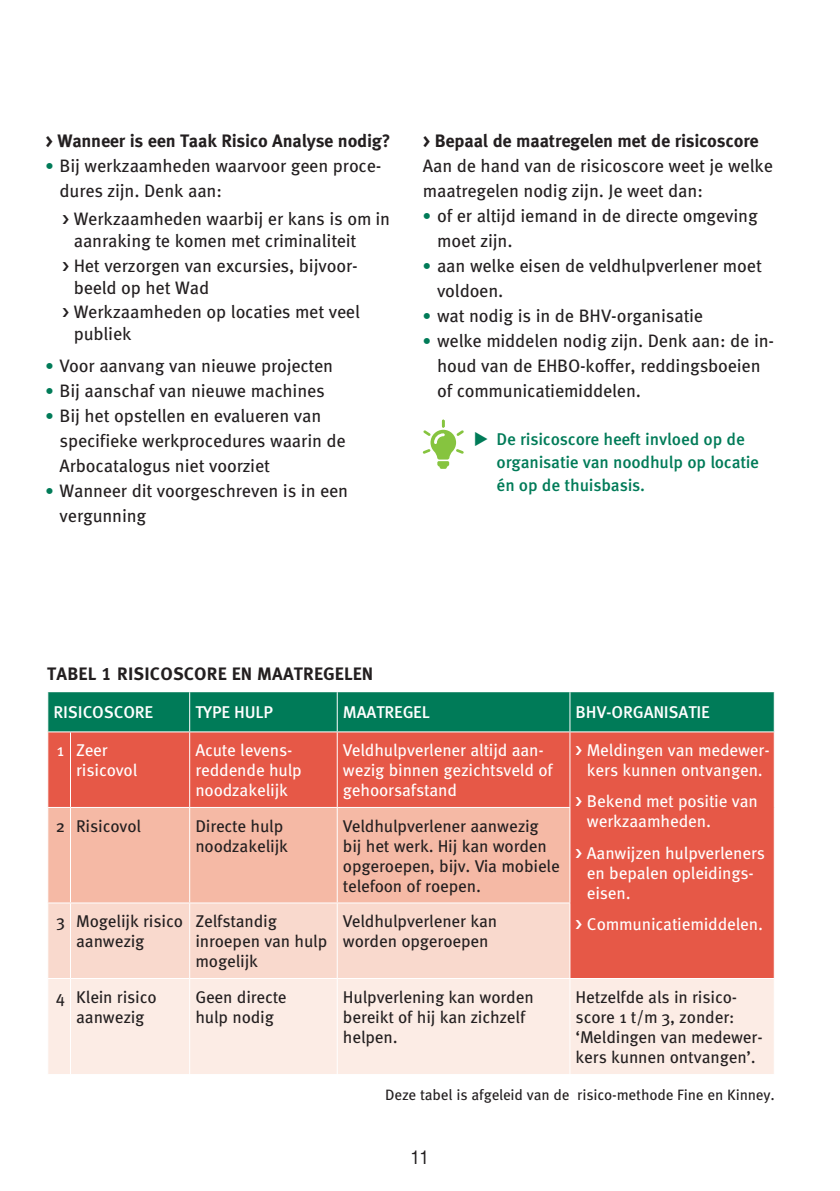
<style>
.page{position:relative;width:840px;height:1191px;background:#fff}
.page>*{position:absolute;margin:0;border:0;box-sizing:border-box;transform-origin:0 0}
.brood{font:18px/25px "FF Meta Pro";letter-spacing:-.01em;color:#231f20}
.brood_opsom_sub{font:18px/22px "FF Meta Pro";letter-spacing:-.01em;color:#231f20}
.tussenkop_1_1{font:700 18px "FF Meta Pro";letter-spacing:-.01em;color:#231f20}
.Tabel_kop{font:700 18px "FF Meta Pro";letter-spacing:.01em;color:#231f20}
.t1{font:condensed 18px "Helvetica";color:#231f20}
.tabel{font:17px/20px "FF Meta Pro";letter-spacing:-.01em;color:#231f20}
.brood_opsom_sub-2{font:17px/20px "FF Meta Pro";letter-spacing:-.01em;color:#fff}
.tabel-2{font:17px/20px "FF Meta Pro";letter-spacing:-.01em;color:#fff}
.t2{font:500 17px/23px "FF Meta Pro";letter-spacing:-.01em;color:#007b58}
.tabel-3{font:500 17px "FF Meta Pro";letter-spacing:-.01em;color:#fff}
.voetnoot{font:15px "FF Meta Pro";letter-spacing:-.01em;color:#231f20}
.s1{font-weight:700;font-size:17px;color:#007b58}
</style>
<div class="page">
<svg style="left:422px;top:420px;width:41px;height:49px"></svg>
<div style="left:48px;top:732px;width:725px;height:246px;background:#e65847"></div>
<div style="left:48px;top:808px;width:521px;height:94px;background:#f5b9a5"></div>
<div style="left:48px;top:979px;width:725px;height:95px;background:#fcece5"></div>
<div style="left:47px;top:692px;width:726px;height:40px;background:#007b58"></div>
<hr style="left:70px;top:731px;width:119px;height:1px;background:#fff">
<hr style="left:70px;top:732px;width:1px;height:75px;background:#fff">
<hr style="left:189px;top:731px;width:148px;height:1px;background:#fff">
<hr style="left:189px;top:732px;width:1px;height:75px;background:#fff">
<hr style="left:337px;top:731px;width:232px;height:1px;background:#fff">
<hr style="left:336px;top:732px;width:1px;height:75px;background:#fff">
<hr style="left:569px;top:731px;width:205px;height:1px;background:#fff">
<hr style="left:569px;top:732px;width:1px;height:75px;background:#fff">
<svg style="left:48px;top:807px;width:22px;height:1px"></svg>
<hr style="left:70px;top:807px;width:119px;height:1px;background:#fff">
<hr style="left:70px;top:808px;width:1px;height:94px;background:#fff">
<hr style="left:189px;top:807px;width:148px;height:1px;background:#fff">
<hr style="left:189px;top:808px;width:1px;height:94px;background:#fff">
<hr style="left:337px;top:807px;width:233px;height:1px;background:#fff">
<hr style="left:336px;top:808px;width:1px;height:94px;background:#fff">
<hr style="left:569px;top:808px;width:1px;height:94px;background:#fff">
<hr style="left:337px;top:902px;width:233px;height:1px;background:#fff">
<hr style="left:569px;top:903px;width:1px;height:75px;background:#fff">
<hr style="left:70px;top:979px;width:1px;height:95px;background:#fff">
<hr style="left:189px;top:979px;width:1px;height:95px;background:#fff">
<hr style="left:336px;top:979px;width:1px;height:95px;background:#fff">
<hr style="left:569px;top:979px;width:1px;height:95px;background:#fff">
<hr style="left:47px;top:692px;width:1px;height:39px;background:#fff">
<div style="left:48px;top:902px;width:521px;height:76px;background:#f9d9cd"></div>
<svg style="left:575px;top:746px;width:6px;height:9px"></svg>
<svg style="left:575px;top:797px;width:6px;height:9px"></svg>
<svg style="left:575px;top:848px;width:6px;height:9px"></svg>
<svg style="left:575px;top:920px;width:6px;height:9px"></svg>
<p class="tussenkop_1_1" style="left:45px;top:127px;width:346px">&gt; Wanneer is een Taak Risico Analyse nodig?</p>
<p class="brood" style="left:60px;top:152px;width:323px;text-indent:-14px"><span class="s1">•</span> Bij werkzaamheden waarvoor geen proce&shy;dures zijn. Denk aan:</p>
<p class="brood_opsom_sub" style="left:74px;top:206px;width:318px">Werkzaamheden waarbij er kans is om in aanraking te komen met criminaliteit</p>
<p class="brood_opsom_sub" style="left:74px;top:253px;width:285px">Het verzorgen van excursies, bijvoor&shy;beeld op het Wad</p>
<p class="brood_opsom_sub" style="left:74px;top:300px;width:287px">Werkzaamheden op locaties met veel publiek</p>
<p class="brood" style="left:45px;top:352px;width:289px"><span class="s1">•</span> Voor aanvang van nieuwe projecten</p>
<p class="brood" style="left:45px;top:377px;width:281px"><span class="s1">•</span> Bij aanschaf van nieuwe machines</p>
<p class="brood" style="left:60px;top:402px;width:288px;text-indent:-14px"><span class="s1">•</span> Bij het opstellen en evalueren van specifieke werkprocedures waarin de<br>Arbocatalogus niet voorziet</p>
<p class="brood" style="left:60px;top:477px;width:290px;text-indent:-14px"><span class="s1">•</span> Wanneer dit voorgeschreven is in een vergunning</p>
<p class="tussenkop_1_1" style="left:422px;top:127px;width:337px">&gt; Bepaal de maatregelen met de risicoscore</p>
<p class="brood" style="left:422px;top:152px;width:351px">Aan de hand van de risicoscore weet je welke maatregelen nodig zijn. Je weet dan:</p>
<p class="brood" style="left:437px;top:202px;width:322px;text-indent:-14px"><span class="s1">•</span> of er altijd iemand in de directe omgeving moet zijn.</p>
<p class="brood" style="left:437px;top:252px;width:326px;text-indent:-14px"><span class="s1">•</span> aan welke eisen de veldhulpverlener moet voldoen.</p>
<p class="brood" style="left:422px;top:302px;width:282px"><span class="s1">•</span> wat nodig is in de BHV-organisatie</p>
<p class="brood" style="left:437px;top:327px;width:338px;text-indent:-14px"><span class="s1">•</span> welke middelen nodig zijn. Denk aan: de in&shy;houd van de EHBO-koffer, reddingsboeien of communicatiemiddelen.</p>
<p class="t2" style="left:496px;top:427px;width:264px">De risicoscore heeft invloed op de organisatie van noodhulp op locatie én op de thuisbasis.</p>
<p class="Tabel_kop" style="left:47px;top:660px;width:327px">TABEL RISICOSCORE EN MAATREGELEN</p>
<p class="tabel-3" style="left:53px;top:699px;width:101px">RISICOSCORE</p>
<p class="tabel-3" style="left:195px;top:699px;width:79px">TYPE HULP</p>
<p class="tabel-3" style="left:343px;top:699px;width:88px">MAATREGEL</p>
<p class="tabel-3" style="left:575px;top:699px;width:136px">BHV-ORGANISATIE</p>
<p class="tabel-2" style="left:57px;top:739px;width:9px">1</p>
<p class="tabel-2" style="left:76px;top:739px;width:63px">Zeer risicovol</p>
<p class="tabel-2" style="left:195px;top:739px;width:108px">Acute levens&shy;reddende hulp noodzakelijk</p>
<p class="tabel-2" style="left:343px;top:739px;width:211px">Veldhulpverlener altijd aan&shy;wezig binnen gezichtsveld of gehoorsafstand</p>
<p class="brood_opsom_sub-2" style="left:586px;top:739px;width:184px">Meldingen van medewer&shy;kers kunnen ontvangen.</p>
<p class="brood_opsom_sub-2" style="left:586px;top:790px;width:172px">Bekend met positie van werkzaamheden.</p>
<p class="brood_opsom_sub-2" style="left:586px;top:841px;width:179px">Aanwijzen hulpverleners en bepalen opleidings&shy;eisen.</p>
<p class="brood_opsom_sub-2" style="left:586px;top:913px;width:177px">Communicatiemiddelen.</p>
<p class="tabel" style="left:56px;top:814px;width:11px">2</p>
<p class="tabel" style="left:76px;top:814px;width:66px">Risicovol</p>
<p class="tabel" style="left:195px;top:814px;width:94px">Directe hulp noodzakelijk</p>
<p class="tabel" style="left:343px;top:814px;width:218px">Veldhulpverlener aanwezig bij het werk. Hij kan worden opgeroepen, bijv. Via mobiele telefoon of roepen.</p>
<p class="tabel" style="left:56px;top:910px;width:10px">3</p>
<p class="tabel" style="left:76px;top:910px;width:108px">Mogelijk risico aanwezig</p>
<p class="tabel" style="left:195px;top:910px;width:133px">Zelfstandig inroepen van hulp mogelijk</p>
<p class="tabel" style="left:343px;top:910px;width:156px">Veldhulpverlener kan worden opgeroepen</p>
<p class="tabel" style="left:56px;top:985px;width:11px">4</p>
<p class="tabel" style="left:76px;top:985px;width:82px">Klein risico aanwezig</p>
<p class="tabel" style="left:195px;top:985px;width:93px">Geen directe hulp nodig</p>
<p class="tabel" style="left:343px;top:985px;width:192px">Hulpverlening kan worden bereikt of hij kan zichzelf helpen.</p>
<p class="tabel" style="left:575px;top:985px;width:188px">Hetzelfde als in risico&shy;score 1 t/m 3, zonder: ‘Meldingen van medewer&shy;kers kunnen ontvangen’.</p>
<p class="voetnoot" style="left:385px;top:1083px;width:391px">Deze tabel is afgeleid van de risico-methode Fine en Kinney.</p>
<p class="t1" style="left:411px;top:1145px;width:19px">11</p>
</div>
